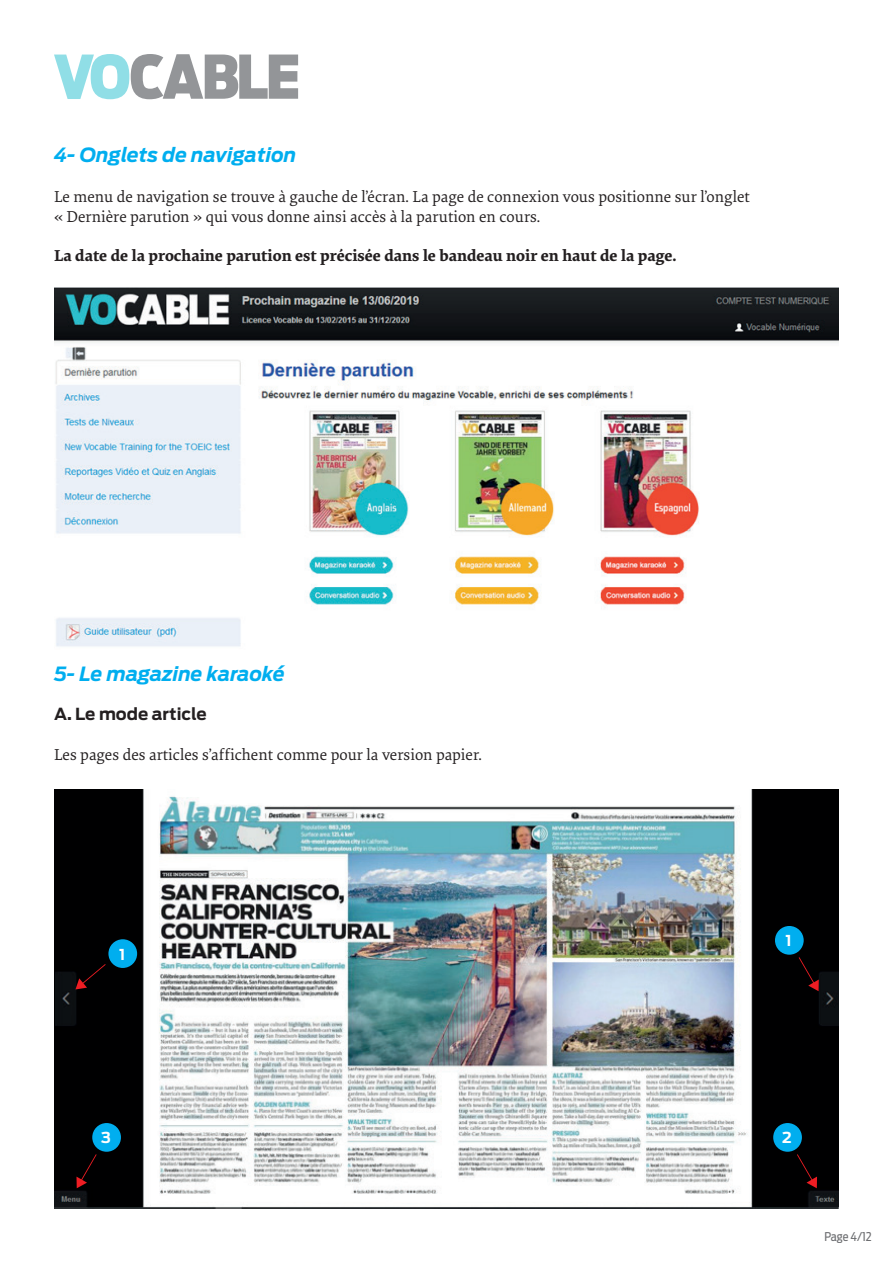
<style>
.page{position:relative;width:893px;height:1263px;background:#fff}
.page>*{position:absolute;margin:0;border:0;box-sizing:border-box;transform-origin:0 0}
.t1{font:italic 700 19.5px "Antenna";color:#00aeef}
.t2{font:16.5px/19.8px "Elena";color:#231f20}
.t3{font:700 16.5px "Elena";color:#231f20}
.t4{font:700 16.5px "Antenna";color:#231f20}
.t5{font:700 15px "Antenna";color:#fff}
.t6{font:12px "Antenna Cond";letter-spacing:-.01em;color:#6c6d70}
</style>
<div class="page">
<svg style="left:54px;top:54px;width:244px;height:45px"></svg>
<img style="left:54px;top:287px;width:785px;height:360px">
<img style="left:54px;top:789px;width:785px;height:419px">
<div style="left:109px;top:940px;width:27px;height:27px;background:#00aeef;border-radius:50%"></div>
<div style="left:108px;top:939px;width:29px;height:29px;border:2px solid #00aeef;border-radius:50%"></div>
<div style="left:774px;top:1124px;width:27px;height:27px;background:#00aeef;border-radius:50%"></div>
<div style="left:773px;top:1123px;width:29px;height:29px;border:2px solid #00aeef;border-radius:50%"></div>
<div style="left:776px;top:927px;width:27px;height:27px;background:#00aeef;border-radius:50%"></div>
<div style="left:775px;top:926px;width:29px;height:29px;border:2px solid #00aeef;border-radius:50%"></div>
<div style="left:93px;top:1124px;width:27px;height:27px;background:#00aeef;border-radius:50%"></div>
<div style="left:92px;top:1123px;width:29px;height:29px;border:2px solid #00aeef;border-radius:50%"></div>
<svg style="left:71px;top:959px;width:38px;height:35px"></svg>
<svg style="left:792px;top:1151px;width:30px;height:40px"></svg>
<svg style="left:794px;top:954px;width:30px;height:40px"></svg>
<svg style="left:71px;top:1151px;width:31px;height:40px"></svg>
<p class="t1" style="left:54px;top:144px;width:244px">4- Onglets de navigation</p>
<p class="t2" style="left:54px;top:186px;width:697px">Le menu de navigation se trouve à gauche de l’écran. La page de connexion vous positionne sur l’onglet « Dernière parution » qui vous donne ainsi accès à la parution en cours.</p>
<p class="t3" style="left:54px;top:243px;width:624px">La date de la prochaine parution est précisée dans le bandeau noir en haut de la page.</p>
<p class="t1" style="left:54px;top:662px;width:232px">5- Le magazine karaoké</p>
<p class="t4" style="left:54px;top:704px;width:154px">A. Le mode article</p>
<p class="t2" style="left:54px;top:744px;width:429px">Les pages des articles s’affichent comme pour la version papier.</p>
<p class="t5" style="left:119px;top:945px;width:8px">1</p>
<p class="t5" style="left:101px;top:1129px;width:11px">3</p>
<p class="t5" style="left:785px;top:932px;width:8px">1</p>
<p class="t5" style="left:782px;top:1129px;width:11px">2</p>
<p class="t6" style="left:824px;top:1230px;width:49px">Page 4/12</p>
</div>
